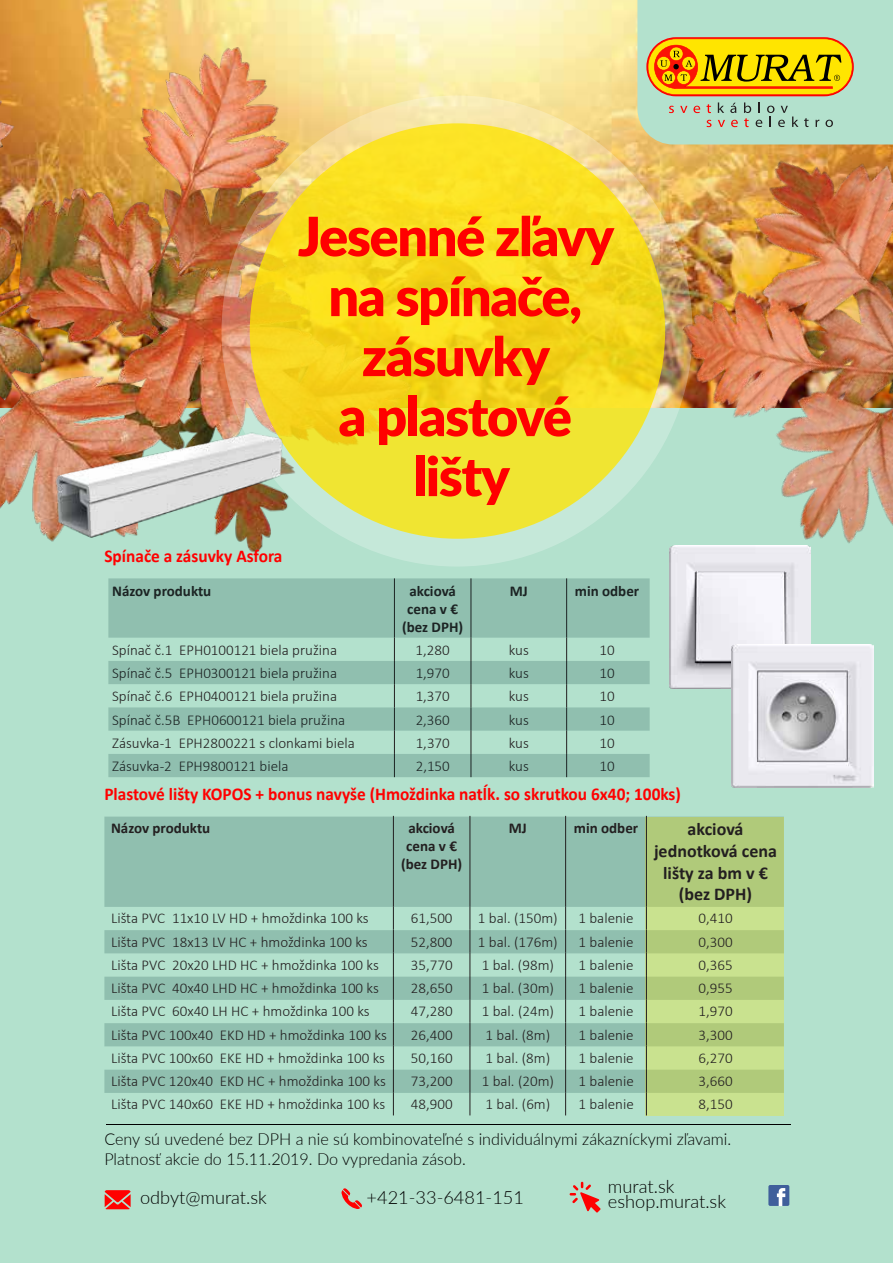
<style>
.page{position:relative;width:893px;height:1263px;background:#fff}
.page>*{position:absolute;margin:0;border:0;box-sizing:border-box;transform-origin:0 0}
.t1{font:900 54px/60px "Lato";letter-spacing:-.025em;color:#f00;text-align:center}
.t2{font:300 18.15px "Lato";color:#000}
.t3{font:700 18px "Calibri";color:#f00;scale:.96 1}
.t4{font:700 18px/21.6px "Calibri";color:#231f20;text-align:center}
.t5{font:300 16.5px/19.8px "Lato";color:#000}
.t6{font:300 15px "Calibri";color:#231f20}
.t7{font:700 15px/18px "Calibri";color:#231f20;text-align:center}
</style>
<div class="page">
<img style="left:0;top:0;width:609px;height:151px">
<div style="left:0;top:409px;width:893px;height:854px;background:#b3e1cd"></div>
<hr style="left:106px;top:1124px;width:684px;height:1px;background:#000">
<img style="left:0;top:18px;width:433px;height:547px">
<svg style="left:222px;top:96px;width:471px;height:470px;background:#ddd2aa"></svg>
<svg style="left:250px;top:123px;width:415px;height:416px;background:#f5dd23"></svg>
<svg style="left:570px;top:1182px;width:31px;height:30px"></svg>
<svg style="left:341px;top:1188px;width:21px;height:21px"></svg>
<svg style="left:105px;top:1190px;width:26px;height:19px"></svg>
<div style="left:768px;top:1185px;width:21px;height:21px;background:#405f9b;border-radius:2px"></div>
<svg style="left:777px;top:1188px;width:8px;height:18px"></svg>
<div style="left:548px;top:323px;width:151px;height:42px;background:#f0d116"></div>
<svg style="left:104px;top:816px;width:541px;height:277px;fill:#90bfaf"></svg>
<svg style="left:645px;top:816px;width:139px;height:299px;background:#b9d382"></svg>
<hr style="left:393px;top:816px;width:1px;height:90px;background:#231f20">
<hr style="left:470px;top:816px;width:1px;height:90px;background:#231f20">
<hr style="left:565px;top:816px;width:1px;height:90px;background:#231f20">
<hr style="left:646px;top:816px;width:1px;height:90px;background:#231f20">
<svg style="left:393px;top:906px;width:1px;height:209px"></svg>
<svg style="left:470px;top:906px;width:1px;height:209px"></svg>
<svg style="left:565px;top:906px;width:1px;height:209px"></svg>
<svg style="left:646px;top:906px;width:1px;height:209px"></svg>
<img style="left:669px;top:620px;width:142px;height:68px">
<img style="left:732px;top:645px;width:142px;height:142px">
<img style="left:38px;top:408px;width:261px;height:144px">
<svg style="left:108px;top:578px;width:542px;height:199px;fill:#90bfaf"></svg>
<img style="left:609px;top:0;width:284px;height:620px">
<h1 class="t1" style="left:298px;top:204px;width:318px">Jesenné zľavy na spínače, zásuvky<br>a plastové lišty</h1>
<p class="t3" style="left:104px;top:543px;width:187px">Spínače a zásuvky Asfora</p>
<p class="t7" style="left:112px;top:581px;width:101px">Názov produktu</p>
<p class="t7" style="left:402px;top:581px;width:63px">akciová cena v € (bez DPH)</p>
<p class="t7" style="left:510px;top:581px;width:20px">MJ</p>
<p class="t7" style="left:575px;top:581px;width:66px">min odber</p>
<p class="t6" style="left:112px;top:641px;width:226px">Spínač č.1 EPH0100121 biela pružina</p>
<p class="t6" style="left:416px;top:641px;width:36px">1,280</p>
<p class="t6" style="left:509px;top:641px;width:22px">kus</p>
<p class="t6" style="left:599px;top:641px;width:17px">10</p>
<p class="t6" style="left:112px;top:664px;width:226px">Spínač č.5 EPH0300121 biela pružina</p>
<p class="t6" style="left:416px;top:664px;width:36px">1,970</p>
<p class="t6" style="left:509px;top:664px;width:22px">kus</p>
<p class="t6" style="left:599px;top:664px;width:17px">10</p>
<p class="t6" style="left:112px;top:687px;width:226px">Spínač č.6 EPH0400121 biela pružina</p>
<p class="t6" style="left:416px;top:687px;width:36px">1,370</p>
<p class="t6" style="left:509px;top:687px;width:22px">kus</p>
<p class="t6" style="left:599px;top:687px;width:17px">10</p>
<p class="t6" style="left:112px;top:710px;width:235px">Spínač č.5B EPH0600121 biela pružina</p>
<p class="t6" style="left:416px;top:710px;width:36px">2,360</p>
<p class="t6" style="left:509px;top:710px;width:22px">kus</p>
<p class="t6" style="left:599px;top:710px;width:17px">10</p>
<p class="t6" style="left:112px;top:734px;width:244px">Zásuvka-1 EPH2800221 s clonkami biela</p>
<p class="t6" style="left:416px;top:734px;width:36px">1,370</p>
<p class="t6" style="left:509px;top:734px;width:22px">kus</p>
<p class="t6" style="left:599px;top:734px;width:17px">10</p>
<p class="t6" style="left:112px;top:757px;width:178px">Zásuvka-2 EPH9800121 biela</p>
<p class="t6" style="left:416px;top:757px;width:36px">2,150</p>
<p class="t6" style="left:509px;top:757px;width:22px">kus</p>
<p class="t6" style="left:599px;top:757px;width:17px">10</p>
<p class="t3" style="left:104px;top:782px;width:602px">Plastové lišty KOPOS + bonus navyše (Hmoždinka natĺk. so skrutkou 6x40; 100ks)</p>
<p class="t7" style="left:111px;top:819px;width:101px">Názov produktu</p>
<p class="t7" style="left:401px;top:819px;width:63px">akciová cena v € (bez DPH)</p>
<p class="t7" style="left:509px;top:819px;width:20px">MJ</p>
<p class="t7" style="left:574px;top:819px;width:66px">min odber</p>
<p class="t4" style="left:654px;top:818px;width:125px">akciová jednotková cena lišty za bm v € (bez DPH)</p>
<p class="t6" style="left:111px;top:909px;width:259px">Lišta PVC 11x10 LV HD + hmoždinka 100 ks</p>
<p class="t6" style="left:411px;top:909px;width:43px">61,500</p>
<p class="t6" style="left:478px;top:909px;width:81px">1 bal. (150m)</p>
<p class="t6" style="left:578px;top:909px;width:57px">1 balenie</p>
<p class="t6" style="left:698px;top:909px;width:36px">0,410</p>
<p class="t6" style="left:111px;top:932px;width:258px">Lišta PVC 18x13 LV HC + hmoždinka 100 ks</p>
<p class="t6" style="left:411px;top:932px;width:43px">52,800</p>
<p class="t6" style="left:478px;top:932px;width:81px">1 bal. (176m)</p>
<p class="t6" style="left:578px;top:932px;width:57px">1 balenie</p>
<p class="t6" style="left:698px;top:932px;width:36px">0,300</p>
<p class="t6" style="left:111px;top:956px;width:269px">Lišta PVC 20x20 LHD HC + hmoždinka 100 ks</p>
<p class="t6" style="left:411px;top:956px;width:43px">35,770</p>
<p class="t6" style="left:482px;top:956px;width:74px">1 bal. (98m)</p>
<p class="t6" style="left:579px;top:956px;width:57px">1 balenie</p>
<p class="t6" style="left:698px;top:956px;width:36px">0,365</p>
<p class="t6" style="left:111px;top:979px;width:269px">Lišta PVC 40x40 LHD HC + hmoždinka 100 ks</p>
<p class="t6" style="left:411px;top:979px;width:43px">28,650</p>
<p class="t6" style="left:482px;top:979px;width:74px">1 bal. (30m)</p>
<p class="t6" style="left:579px;top:979px;width:57px">1 balenie</p>
<p class="t6" style="left:699px;top:979px;width:36px">0,955</p>
<p class="t6" style="left:111px;top:1002px;width:260px">Lišta PVC 60x40 LH HC + hmoždinka 100 ks</p>
<p class="t6" style="left:411px;top:1002px;width:43px">47,280</p>
<p class="t6" style="left:482px;top:1002px;width:74px">1 bal. (24m)</p>
<p class="t6" style="left:579px;top:1002px;width:57px">1 balenie</p>
<p class="t6" style="left:699px;top:1002px;width:36px">1,970</p>
<p class="t6" style="left:111px;top:1025px;width:277px">Lišta PVC 100x40 EKD HD + hmoždinka 100 ks</p>
<p class="t6" style="left:411px;top:1025px;width:43px">26,400</p>
<p class="t6" style="left:486px;top:1025px;width:66px">1 bal. (8m)</p>
<p class="t6" style="left:579px;top:1025px;width:57px">1 balenie</p>
<p class="t6" style="left:699px;top:1025px;width:36px">3,300</p>
<p class="t6" style="left:111px;top:1049px;width:275px">Lišta PVC 100x60 EKE HD + hmoždinka 100 ks</p>
<p class="t6" style="left:411px;top:1049px;width:43px">50,160</p>
<p class="t6" style="left:486px;top:1049px;width:66px">1 bal. (8m)</p>
<p class="t6" style="left:579px;top:1049px;width:57px">1 balenie</p>
<p class="t6" style="left:699px;top:1049px;width:36px">6,270</p>
<p class="t6" style="left:111px;top:1072px;width:276px">Lišta PVC 120x40 EKD HC + hmoždinka 100 ks</p>
<p class="t6" style="left:411px;top:1072px;width:43px">73,200</p>
<p class="t6" style="left:482px;top:1072px;width:74px">1 bal. (20m)</p>
<p class="t6" style="left:579px;top:1072px;width:57px">1 balenie</p>
<p class="t6" style="left:699px;top:1072px;width:36px">3,660</p>
<p class="t6" style="left:111px;top:1095px;width:275px">Lišta PVC 140x60 EKE HD + hmoždinka 100 ks</p>
<p class="t6" style="left:411px;top:1095px;width:43px">48,900</p>
<p class="t6" style="left:486px;top:1095px;width:66px">1 bal. (6m)</p>
<p class="t6" style="left:579px;top:1095px;width:57px">1 balenie</p>
<p class="t6" style="left:699px;top:1095px;width:36px">8,150</p>
<p class="t5" style="left:104px;top:1129px;width:628px">Ceny sú uvedené bez DPH a nie sú kombinovateľné s individuálnymi zákazníckymi zľavami.<br>Platnosť akcie do 15.11.2019. Do vypredania zásob.</p>
<p class="t2" style="left:608px;top:1173px;width:68px">murat.sk</p>
<p class="t2" style="left:140px;top:1185px;width:128px">odbyt@murat.sk</p>
<p class="t2" style="left:608px;top:1189px;width:120px">eshop.murat.sk</p>
<p class="t2" style="left:367px;top:1185px;width:159px">+421-33-6481-151</p>
</div>
